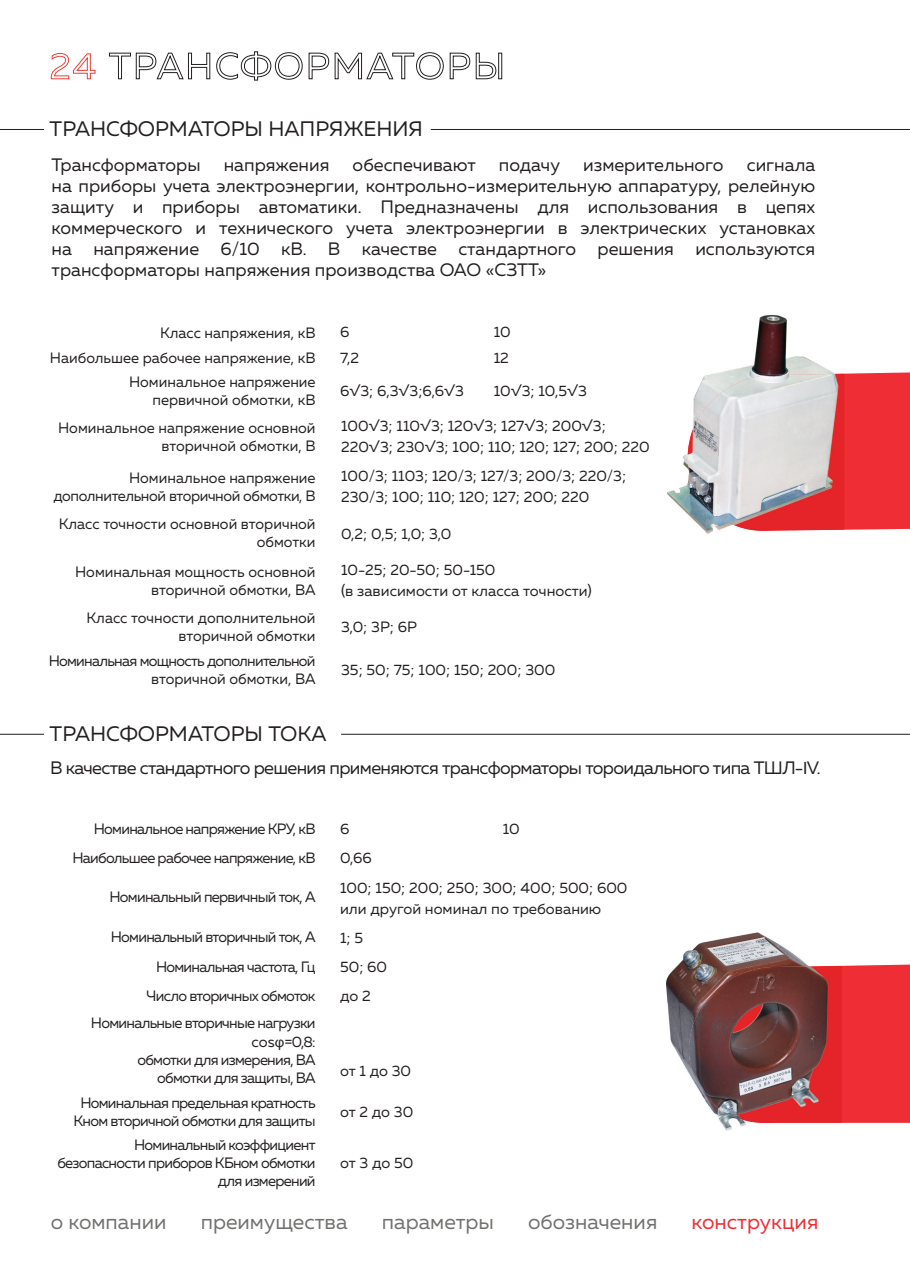
<style>
.page{position:relative;width:910px;height:1280px;background:#fff}
.page>*{position:absolute;margin:0;border:0;box-sizing:border-box;transform-origin:0 0}
.t1{font:21px "Muller";color:#231f20}
.t2{font:21px "Muller";color:#717170}
.t3{font:21px "Muller";color:#ee2d34}
.t4{font:18px/21px "Muller";letter-spacing:-.015em;color:#231f20;text-align:justify}
.t5{font:18px "Muller";letter-spacing:-.035em;color:#231f20}
.t6{font:15px/18px "Muller";letter-spacing:-.05em;color:#231f20;text-align:right}
.t7{font:15px/18px "Muller";color:#231f20;text-align:right}
.t8{font:15px/21px "Muller";letter-spacing:-.025em;color:#231f20}
.s1{font-family:"Myriad Pro"}
</style>
<div class="page">
<div style="left:844px;top:372px;width:66px;height:158px;background:#ee2d34"></div>
<div style="left:842px;top:964px;width:68px;height:159px;background:#ee2d34"></div>
<svg style="left:51px;top:53px;width:45px;height:27px"></svg>
<svg style="left:109px;top:51px;width:393px;height:30px"></svg>
<hr style="left:431px;top:129px;width:479px;height:1px;background:#231f20">
<hr style="left:0;top:129px;width:44px;height:1px;background:#231f20">
<hr style="left:341px;top:734px;width:569px;height:1px;background:#231f20">
<hr style="left:0;top:734px;width:44px;height:1px;background:#231f20">
<img style="left:714px;top:315px;width:130px;height:59px">
<img style="left:667px;top:490px;width:39px;height:42px">
<img style="left:679px;top:374px;width:165px;height:157px">
<img style="left:666px;top:932px;width:176px;height:71px">
<img style="left:667px;top:1003px;width:13px;height:55px">
<img style="left:721px;top:1123px;width:25px;height:8px">
<img style="left:680px;top:966px;width:162px;height:157px">
<h1 class="t1" style="left:50px;top:116px;width:375px">ТРАНСФОРМАТОРЫ НАПРЯЖЕНИЯ</h1>
<p class="t4" style="left:52px;top:154px;width:151px">Трансформаторы</p>
<p class="t4" style="left:224px;top:154px;width:107px">напряжения</p>
<p class="t4" style="left:353px;top:154px;width:125px">обеспечивают</p>
<p class="t4" style="left:499px;top:154px;width:63px">подачу</p>
<p class="t4" style="left:583px;top:154px;width:142px">измерительного</p>
<p class="t4" style="left:52px;top:154px;width:765px;text-indent:695px">сигнала на приборы учета электроэнергии, контрольно-измерительную аппаратуру, релейную защиту и приборы автоматики. Предназначены для использования в цепях коммерческого и технического учета электроэнергии в электрических установках на напряжение 6/10 кВ. В качестве стандартного решения используются трансформаторы напряжения производства ОАО «СЗТТ»</p>
<p class="t7" style="left:50px;top:319px;width:267px;line-height:25.8px">Класс напряжения, кВ<br>Наибольшее рабочее напряжение, кВ</p>
<p class="t7" style="left:129px;top:373px;width:188px">Номинальное напряжение первичной обмотки, кВ</p>
<p class="t7" style="left:58px;top:419px;width:259px">Номинальное напряжение основной вторичной обмотки, В</p>
<p class="t8" style="left:54px;top:468px;width:264px;line-height:18px;text-align:right">Номинальное напряжение дополнительной вторичной обмотки, В</p>
<p class="t7" style="left:59px;top:515px;width:258px">Класс точности основной вторичной обмотки</p>
<p class="t7" style="left:75px;top:562px;width:242px">Номинальная мощность основной вторичной обмотки, ВА</p>
<p class="t7" style="left:87px;top:608px;width:231px">Класс точности дополнительной вторичной обмотки</p>
<p class="t8" style="left:340px;top:319px;width:20px;line-height:26.1px">6<br>7,2</p>
<p class="t8" style="left:494px;top:321px;width:18px">10</p>
<p class="t8" style="left:494px;top:347px;width:17px">12</p>
<p class="t8" style="left:340px;top:380px;width:125px">6√3; 6,3√3;6,6√3</p>
<p class="t8" style="left:494px;top:380px;width:95px">10√3; 10,5√3</p>
<p class="t8" style="left:341px;top:415px;width:310px">100√3; 110√3; 120√3; 127√3; 200√3;<br>220√3; 230√3; 100; 110; 120; 127; 200; 220</p>
<p class="t8" style="left:341px;top:465px;width:287px">100/3; 1103; 120/3; 127/3; 200/3; 220/3;<br>230/3; 100; 110; 120; 127; 200; 220</p>
<p class="t8" style="left:341px;top:523px;width:112px">0,2; 0,5; 1,0; 3,0</p>
<p class="t7" style="left:341px;top:559px;width:252px;line-height:21px;text-align:left">10-25; 20-50; 50-150<br>(в зависимости от класса точности)</p>
<p class="t8" style="left:341px;top:616px;width:77px">3,0; 3Р; 6Р</p>
<p class="t6" style="left:49px;top:651px;width:268px">Номинальная мощность дополнительной вторичной обмотки, ВА</p>
<p class="t8" style="left:341px;top:659px;width:216px">35; 50; 75; 100; 150; 200; 300</p>
<h1 class="t1" style="left:50px;top:720px;width:278px">ТРАНСФОРМАТОРЫ ТОКА</h1>
<p class="t5" style="left:50px;top:756px;width:772px">В качестве стандартного решения применяются трансформаторы тороидального типа ТШЛ-<span class="s1">І</span>V.</p>
<p class="t6" style="left:94px;top:820px;width:223px">Номинальное напряжение КРУ, кВ</p>
<p class="t8" style="left:340px;top:818px;width:11px">6</p>
<p class="t8" style="left:503px;top:818px;width:18px">10</p>
<p class="t6" style="left:72px;top:848px;width:245px">Наибольшее рабочее напряжение, кВ</p>
<p class="t8" style="left:340px;top:847px;width:33px">0,66</p>
<p class="t6" style="left:110px;top:888px;width:208px">Номинальный первичный ток, А</p>
<p class="t7" style="left:340px;top:877px;width:289px;line-height:21px;text-align:left">100; 150; 200; 250; 300; 400; 500; 600 или другой номинал по требованию</p>
<p class="t6" style="left:111px;top:927px;width:206px">Номинальный вторичный ток, А</p>
<p class="t8" style="left:340px;top:927px;width:25px">1; 5</p>
<p class="t6" style="left:156px;top:957px;width:161px">Номинальная частота, Гц</p>
<p class="t8" style="left:340px;top:956px;width:49px">50; 60</p>
<p class="t6" style="left:147px;top:986px;width:171px">Число вторичных обмоток</p>
<p class="t8" style="left:340px;top:985px;width:32px">до 2</p>
<p class="t6" style="left:91px;top:1012px;width:226px;line-height:19.5px">Номинальные вторичные нагрузки соs<span class="s1">φ</span>=0,8:</p>
<p class="t6" style="left:137px;top:1051px;width:180px">обмотки для измерения, ВА обмотки для защиты, ВА</p>
<p class="t8" style="left:340px;top:1060px;width:72px">от 1 до 30</p>
<p class="t6" style="left:74px;top:1093px;width:243px;text-align:center">Номинальная предельная кратность<br>Кном вторичной обмотки для защиты</p>
<p class="t8" style="left:340px;top:1101px;width:75px">от 2 до 30</p>
<p class="t6" style="left:57px;top:1136px;width:260px">Номинальный коэффициент безопасности приборов КБном обмотки для измерений</p>
<p class="t8" style="left:340px;top:1152px;width:75px">от 3 до 50</p>
<h1 class="t2" style="left:51px;top:1209px;width:117px">о компании</h1>
<h1 class="t2" style="left:201px;top:1209px;width:148px">преимущества</h1>
<h1 class="t2" style="left:382px;top:1209px;width:114px">параметры</h1>
<h1 class="t2" style="left:528px;top:1209px;width:131px">обозначения</h1>
<h1 class="t3" style="left:691px;top:1209px;width:128px">конструкция</h1>
</div>
